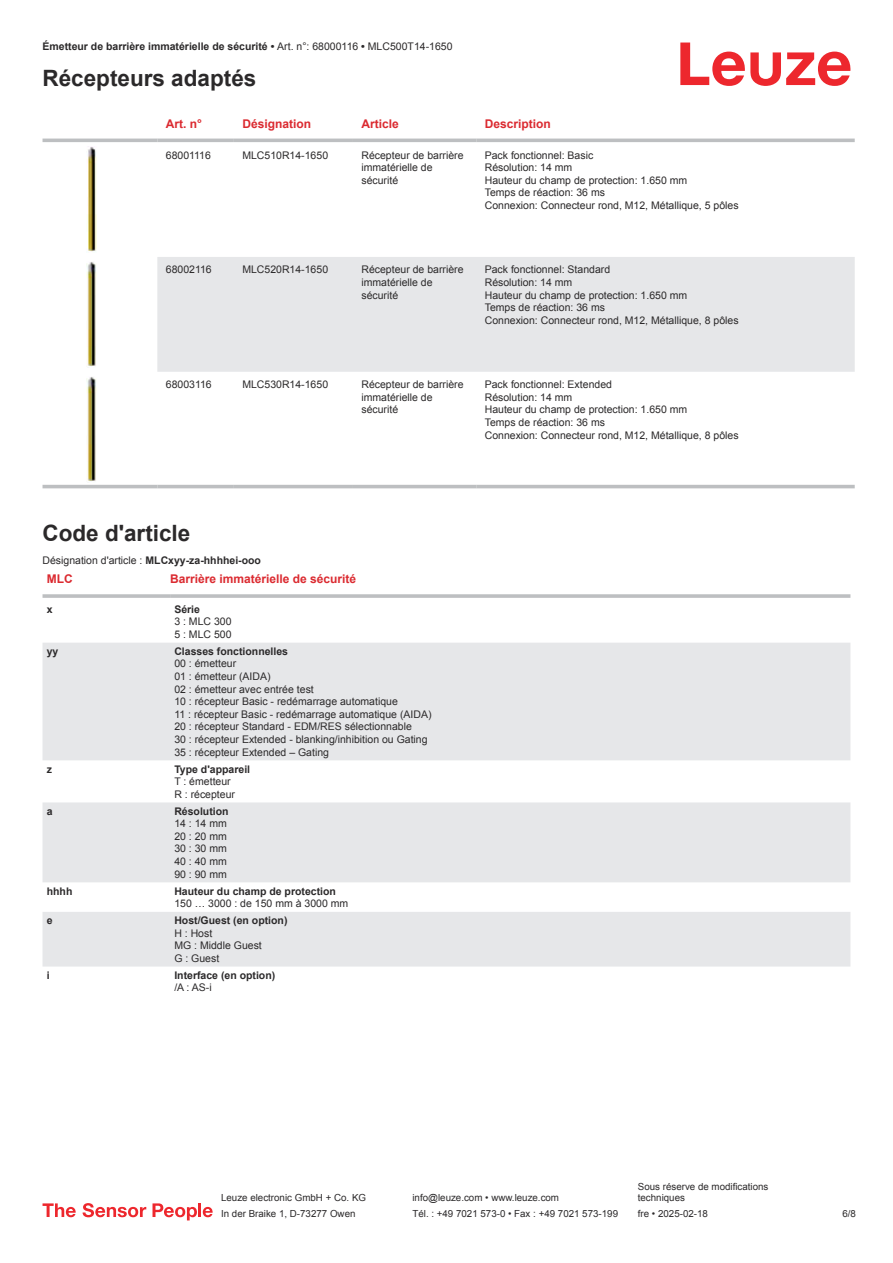
<style>
.page{position:relative;width:893px;height:1263px;background:#fff}
.page>*{position:absolute;margin:0;border:0;box-sizing:border-box;transform-origin:0 0}
.t1{font:700 22.5px "Arial";color:#2b292a}
.t2{font:700 12px "Arial";color:#db2a30}
.t3{font:10.5px/12.6px "Arial";color:#2b292a}
.t4{font:700 10.5px "Arial";color:#2b292a}
.t5{font:9.75px/11.7px "Arial";color:#2b292a}
.s1{font-weight:400}
.s2{font-weight:700}
</style>
<div class="page">
<svg style="left:680px;top:43px;width:170px;height:43px"></svg>
<svg style="left:43px;top:138px;width:812px;height:351px"></svg>
<div style="left:157px;top:257px;width:698px;height:115px;background:#e6e7e9"></div>
<hr style="left:43px;top:139px;width:114px;height:3px;background:#bdbfc1">
<hr style="left:157px;top:139px;width:77px;height:3px;background:#bdbfc1">
<hr style="left:234px;top:139px;width:119px;height:3px;background:#bdbfc1">
<hr style="left:353px;top:139px;width:123px;height:3px;background:#bdbfc1">
<hr style="left:476px;top:139px;width:379px;height:3px;background:#bdbfc1">
<hr style="left:43px;top:485px;width:114px;height:3px;background:#bdbfc1">
<hr style="left:157px;top:485px;width:77px;height:3px;background:#bdbfc1">
<hr style="left:234px;top:485px;width:119px;height:3px;background:#bdbfc1">
<hr style="left:353px;top:485px;width:123px;height:3px;background:#bdbfc1">
<hr style="left:476px;top:485px;width:379px;height:3px;background:#bdbfc1">
<img style="left:86px;top:146px;width:11px;height:107px">
<img style="left:87px;top:261px;width:9px;height:106px">
<img style="left:87px;top:376px;width:9px;height:106px">
<svg style="left:43px;top:643px;width:807px;height:323px;fill:#e6e7e9"></svg>
<svg style="left:43px;top:594px;width:127px;height:4px"></svg>
<hr style="left:170px;top:594px;width:680px;height:4px;background:#c4c6c8">
<svg style="left:43px;top:1203px;width:33px;height:14px"></svg>
<svg style="left:83px;top:1203px;width:63px;height:14px"></svg>
<svg style="left:153px;top:1203px;width:44px;height:17px"></svg>
<hr style="left:198px;top:1203px;width:3px;height:14px;background:#ed272d">
<svg style="left:203px;top:1207px;width:10px;height:10px"></svg>
<p class="t4" style="left:43px;top:43px;width:411px">Émetteur de barrière immatérielle de sécurité • <span class="s1">Art. n°: 68000116</span> • <span class="s1">MLC500T14-1650</span></p>
<h1 class="t1" style="left:43px;top:70px;width:215px">Récepteurs adaptés</h1>
<p class="t2" style="left:166px;top:119px;width:38px">Art. n°</p>
<p class="t2" style="left:242px;top:119px;width:70px">Désignation</p>
<p class="t2" style="left:361px;top:119px;width:39px">Article</p>
<p class="t2" style="left:485px;top:119px;width:68px">Description</p>
<p class="t3" style="left:166px;top:150px;width:47px">68001116</p>
<p class="t3" style="left:242px;top:150px;width:87px">MLC510R14-1650</p>
<p class="t3" style="left:361px;top:150px;width:104px">Récepteur de barrière immatérielle de sécurité</p>
<p class="t3" style="left:485px;top:150px;width:255px">Pack fonctionnel: Basic<br>Résolution: 14 mm<br>Hauteur du champ de protection: 1.650 mm<br>Temps de réaction: 36 ms<br>Connexion: Connecteur rond, M12, Métallique, 5 pôles</p>
<p class="t3" style="left:166px;top:264px;width:47px">68002116</p>
<p class="t3" style="left:242px;top:264px;width:87px">MLC520R14-1650</p>
<p class="t3" style="left:361px;top:264px;width:104px">Récepteur de barrière immatérielle de sécurité</p>
<p class="t3" style="left:485px;top:264px;width:255px">Pack fonctionnel: Standard<br>Résolution: 14 mm<br>Hauteur du champ de protection: 1.650 mm<br>Temps de réaction: 36 ms<br>Connexion: Connecteur rond, M12, Métallique, 8 pôles</p>
<p class="t3" style="left:166px;top:379px;width:47px">68003116</p>
<p class="t3" style="left:242px;top:379px;width:87px">MLC530R14-1650</p>
<p class="t3" style="left:361px;top:379px;width:104px">Récepteur de barrière immatérielle de sécurité</p>
<p class="t3" style="left:485px;top:379px;width:255px">Pack fonctionnel: Extended<br>Résolution: 14 mm<br>Hauteur du champ de protection: 1.650 mm<br>Temps de réaction: 36 ms<br>Connexion: Connecteur rond, M12, Métallique, 8 pôles</p>
<h1 class="t1" style="left:43px;top:525px;width:149px">Code d'article</h1>
<p class="t2" style="left:47px;top:575px;width:27px">MLC</p>
<p class="t2" style="left:170px;top:575px;width:188px">Barrière immatérielle de sécurité</p>
<p class="t4" style="left:47px;top:605px;width:7px">x</p>
<p class="t4" style="left:174px;top:605px;width:27px">Série</p>
<p class="t3" style="left:174px;top:616px;width:59px">3 : MLC 300<br>5 : MLC 500</p>
<p class="t4" style="left:47px;top:647px;width:13px">yy</p>
<p class="t4" style="left:174px;top:647px;width:115px">Classes fonctionnelles</p>
<p class="t3" style="left:174px;top:658px;width:259px">00 : émetteur<br>01 : émetteur (AIDA)<br>02 : émetteur avec entrée test<br>10 : récepteur Basic - redémarrage automatique<br>11 : récepteur Basic - redémarrage automatique (AIDA)<br>20 : récepteur Standard - EDM/RES sélectionnable<br>30 : récepteur Extended - blanking/inhibition ou Gating 35 : récepteur Extended – Gating</p>
<p class="t4" style="left:47px;top:765px;width:7px">z</p>
<p class="t4" style="left:174px;top:765px;width:77px">Type d'appareil</p>
<p class="t3" style="left:174px;top:776px;width:62px">T : émetteur<br>R : récepteur</p>
<p class="t4" style="left:47px;top:807px;width:7px">a</p>
<p class="t4" style="left:174px;top:807px;width:56px">Résolution</p>
<p class="t3" style="left:174px;top:818px;width:54px;text-align:justify">14 : 14 mm 20 : 20 mm 30 : 30 mm 40 : 40 mm 90 : 90 mm</p>
<p class="t4" style="left:47px;top:887px;width:27px">hhhh</p>
<p class="t4" style="left:174px;top:887px;width:163px">Hauteur du champ de protection</p>
<p class="t3" style="left:174px;top:898px;width:175px">150 … 3000 : de 150 mm à 3000 mm</p>
<p class="t4" style="left:47px;top:916px;width:7px">e</p>
<p class="t4" style="left:174px;top:916px;width:115px">Host/Guest (en option)</p>
<p class="t3" style="left:174px;top:928px;width:89px">H : Host<br>MG : Middle Guest<br>G : Guest</p>
<p class="t4" style="left:47px;top:971px;width:4px">i</p>
<p class="t4" style="left:174px;top:971px;width:102px">Interface (en option)</p>
<p class="t3" style="left:174px;top:982px;width:39px">/A : AS-i</p>
<p class="t3" style="left:43px;top:555px;width:220px">Désignation d'article : <span class="s2">MLCxyy-za-hhhhei-ooo</span></p>
<p class="t5" style="left:221px;top:1193px;width:146px">Leuze electronic GmbH + Co. KG</p>
<p class="t5" style="left:412px;top:1193px;width:148px">info@leuze.com • www.leuze.com</p>
<p class="t5" style="left:638px;top:1181px;width:132px">Sous réserve de modifications techniques</p>
<p class="t5" style="left:221px;top:1209px;width:136px">In der Braike 1, D-73277 Owen</p>
<p class="t5" style="left:412px;top:1209px;width:207px">Tél. : +49 7021 573-0 • Fax : +49 7021 573-199</p>
<p class="t5" style="left:638px;top:1209px;width:72px">fre • 2025-02-18</p>
<p class="t5" style="left:842px;top:1209px;width:15px">6 /8</p>
</div>
